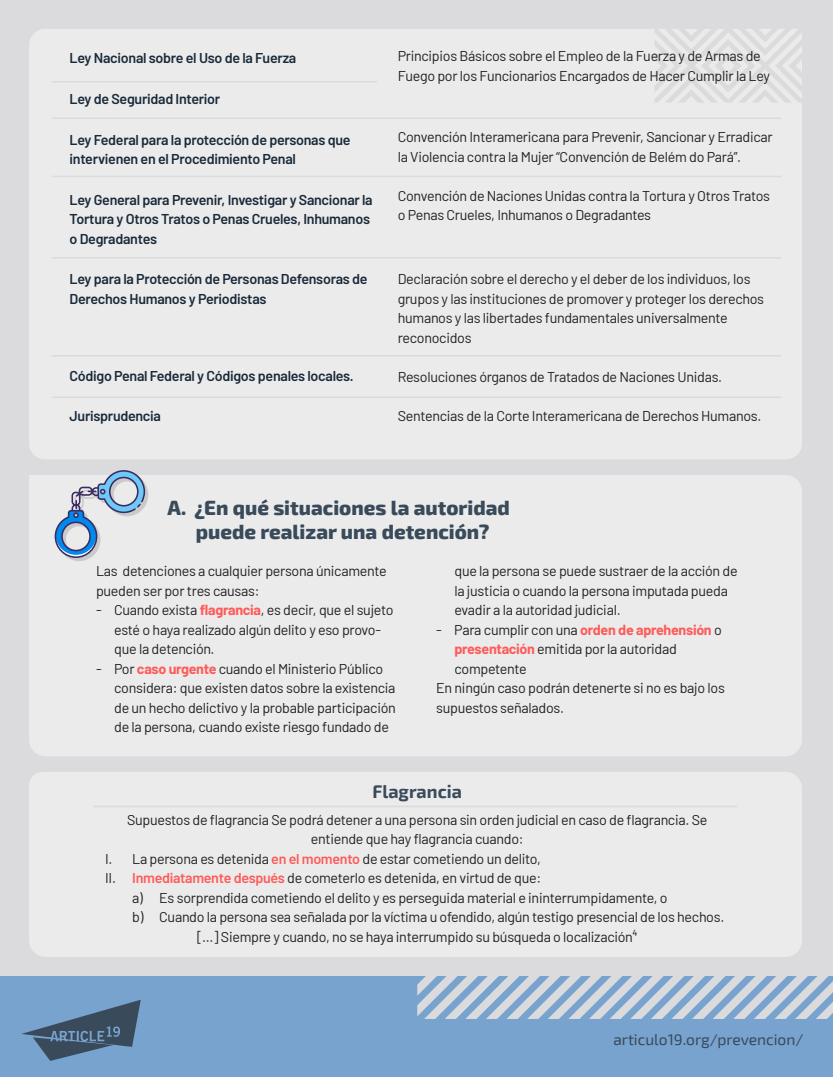
<style>
.page{position:relative;width:833px;height:1077px;background:#fff}
.page>*{position:absolute;margin:0;border:0;box-sizing:border-box;transform-origin:0 0}
.t1{font:800 20.25px/24.8px "Exo 2";color:#394a5a;text-align:center}
.t2{font:700 18px "Exo 2";color:#394a5a}
.t3{font:15.52px "Exo 2";color:#394a5a}
.t4{font:14.25px/19.5px "Barlow";letter-spacing:-.02em;color:#231f20}
.t5{font:600 14.25px/19.5px "Barlow";letter-spacing:-.02em;color:#192a3a}
.s1{font-weight:700;color:#ff5a58}
.s2{font-weight:600;color:#ff5a58}
</style>
<div class="page">
<div style="left:0;top:0;width:832px;height:1076px;background:#dbdbdd"></div>
<div style="left:29px;top:29px;width:772px;height:430px;background:#ebebeb"></div>
<div style="left:29px;top:475px;width:772px;height:281px;background:#ebebeb"></div>
<div style="left:29px;top:772px;width:772px;height:185px;background:#ebebeb"></div>
<svg style="left:654px;top:29px;width:147px;height:74px"></svg>
<div style="left:0;top:976px;width:832px;height:101px;background:#78a3cf"></div>
<svg style="left:21px;top:999px;width:120px;height:62px"></svg>
<svg style="left:417px;top:976px;width:415px;height:43px"></svg>
<hr style="left:52px;top:396px;width:728px;height:2px;background:#dbdbdd">
<hr style="left:93px;top:805px;width:643px;height:2px;background:#dbdbdd">
<hr style="left:52px;top:355px;width:728px;height:1px;background:#dbdbdd">
<hr style="left:52px;top:257px;width:728px;height:1px;background:#dbdbdd">
<hr style="left:52px;top:176px;width:728px;height:1px;background:#dbdbdd">
<hr style="left:52px;top:118px;width:728px;height:1px;background:#dbdbdd">
<hr style="left:52px;top:81px;width:325px;height:1px;background:#dbdbdd">
<svg style="left:29px;top:470px;width:147px;height:91px"></svg>
<p class="t5" style="left:70px;top:47px;width:228px">Ley Nacional sobre el Uso de la Fuerza</p>
<p class="t5" style="left:70px;top:88px;width:152px">Ley de Seguridad Interior</p>
<p class="t5" style="left:70px;top:128px;width:282px">Ley Federal para la protección de personas que intervienen en el Procedimiento Penal</p>
<p class="t5" style="left:70px;top:188px;width:304px">Ley General para Prevenir, Investigar y Sancionar la<br>Tortura y Otros Tratos o Penas Crueles, Inhumanos o Degradantes</p>
<p class="t5" style="left:70px;top:268px;width:299px">Ley para la Protección de Personas Defensoras de<br>Derechos Humanos y Periodistas</p>
<p class="t5" style="left:70px;top:365px;width:285px">Código Penal Federal y Códigos penales locales.</p>
<p class="t5" style="left:70px;top:405px;width:93px">Jurisprudencia</p>
<p class="t4" style="left:397px;top:45px;width:373px">Principios Básicos sobre el Empleo de la Fuerza y de Armas de<br>Fuego por los Funcionarios Encargados de Hacer Cumplir la Ley</p>
<p class="t4" style="left:397px;top:126px;width:376px">Convención Interamericana para Prevenir, Sancionar y Erradicar la Violencia contra la Mujer “Convención de Belém do Pará”.</p>
<p class="t4" style="left:397px;top:185px;width:373px">Convención de Naciones Unidas contra la Tortura y Otros Tratos o Penas Crueles, Inhumanos o Degradantes</p>
<p class="t4" style="left:397px;top:268px;width:367px">Declaración sobre el derecho y el deber de los individuos, los grupos y las instituciones de promover y proteger los derechos humanos y las libertades fundamentales universalmente reconocidos</p>
<p class="t4" style="left:397px;top:365px;width:326px">Resoluciones órganos de Tratados de Naciones Unidas.</p>
<p class="t4" style="left:397px;top:404px;width:365px">Sentencias de la Corte Interamericana de Derechos Humanos.</p>
<h1 class="t1" style="left:167px;top:494px;width:343px">A. ¿En qué situaciones la autoridad puede realizar una detención?</h1>
<p class="t4" style="left:96px;top:560px;width:292px">Las detenciones a cualquier persona únicamente pueden ser por tres causas:</p>
<p class="t4" style="left:114px;top:599px;width:281px;text-indent:-18px">- Cuando exista <span class="s1">flagrancia</span>, es decir, que el sujeto esté o haya realizado algún delito y eso provo&shy;que la detención.</p>
<p class="t4" style="left:114px;top:658px;width:283px;text-indent:-18px">- Por <span class="s1">caso urgente</span> cuando el Ministerio Público considera: que existen datos sobre la existencia de un hecho delictivo y la probable participación de la persona, cuando existe riesgo fundado de</p>
<p class="t4" style="left:454px;top:560px;width:284px">que la persona se puede sustraer de la acción de la justicia o cuando la persona imputada pueda evadir a la autoridad judicial.</p>
<p class="t4" style="left:436px;top:619px;width:287px">- Para cumplir con una <span class="s1">orden de aprehensión</span> o</p>
<p class="t4" style="left:454px;top:638px;width:224px"><span class="s1">presentación</span> emitida por la autoridad</p>
<p class="t4" style="left:454px;top:658px;width:74px">competente</p>
<p class="t4" style="left:436px;top:677px;width:290px">En ningún caso podrán detenerte si no es bajo los</p>
<p class="t4" style="left:436px;top:697px;width:129px">supuestos señalados.</p>
<p class="t2" style="left:372px;top:778px;width:91px">Flagrancia</p>
<p class="t4" style="left:127px;top:809px;width:581px">Supuestos de flagrancia Se podrá detener a una persona sin orden judicial en caso de flagrancia. Se</p>
<p class="t4" style="left:310px;top:828px;width:214px">entiende que hay flagrancia cuando:</p>
<p class="t4" style="left:105px;top:848px;width:437px">I. La persona es detenida <span class="s2">en el momento</span> de estar cometiendo un delito,</p>
<p class="t4" style="left:105px;top:867px;width:437px">II. <span class="s2">Inmediatamente después</span> de cometerlo es detenida, en virtud de que:</p>
<p class="t4" style="left:132px;top:887px;width:536px">a) Es sorprendida cometiendo el delito y es perseguida material e ininterrumpidamente, o</p>
<p class="t4" style="left:132px;top:906px;width:593px">b) Cuando la persona sea señalada por la víctima u ofendido, algún testigo presencial de los hechos.</p>
<p class="t4" style="left:197px;top:926px;width:441px">[...] Siempre y cuando, no se haya interrumpido su búsqueda o localización⁴</p>
<p class="t3" style="left:613px;top:1028px;width:191px">articulo19.org/prevencion/</p>
</div>
